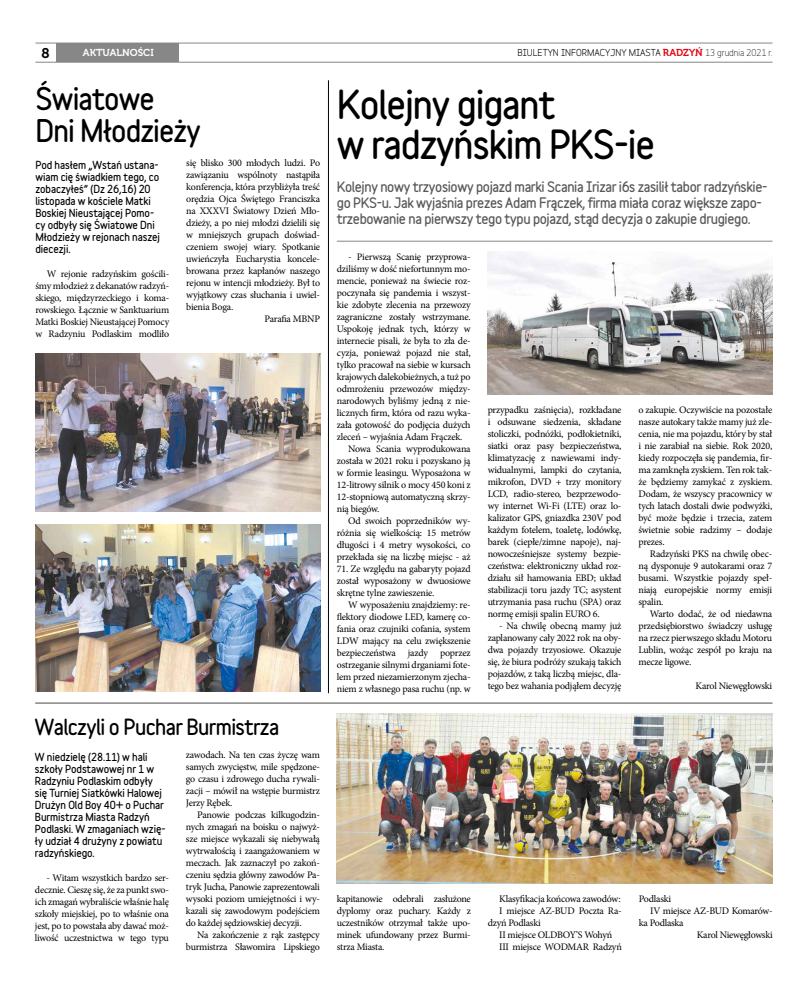
<style>
.page{position:relative;width:808px;height:993px;background:#fff}
.page>*{position:absolute;margin:0;border:0;box-sizing:border-box;transform-origin:0 0}
.t1{font:900 36px/40px "Variable";letter-spacing:-.03em;color:#000}
.t2{font:900 28px/32px "Variable";letter-spacing:-.03em;color:#000}
.t3{font:900 20px "Variable";letter-spacing:-.03em;color:#000}
.t4{font:14px "Museo 700";color:#000}
.t5{font:900 13px/16px "Variable";letter-spacing:-.03em;color:#575756}
.t6{font:10px/12px "Minion Pro";letter-spacing:-.02em;color:#000;text-align:justify}
.t7{font:900 10px/12px "Variable";letter-spacing:-.01em;color:#000}
.t8{font:10px "Museo 700";color:#fff}
.t9{font:700 9px "Variable";color:#000}
.s1{font-family:"Museo 700";font-weight:400;font-size:10px;color:#e30613}
.s2{font-weight:400}
</style>
<div class="page">
<div style="left:56px;top:43px;width:123px;height:19px;background:#878787"></div>
<hr style="left:35px;top:43px;width:737px;height:1px;background:#878787">
<hr style="left:35px;top:62px;width:737px;height:1px;background:#878787">
<hr style="left:35px;top:702px;width:737px;height:1px;background:#878787">
<hr style="left:328px;top:80px;width:1px;height:613px;background:#000">
<img style="left:35px;top:353px;width:285px;height:158px">
<img style="left:35px;top:524px;width:285px;height:167px">
<img style="left:488px;top:251px;width:284px;height:143px">
<hr style="left:337px;top:241px;width:435px;height:1px;background:#878787">
<img style="left:337px;top:713px;width:436px;height:170px">
<h3 class="t4" style="left:42px;top:45px;width:10px">8</h3>
<p class="t9" style="left:517px;top:45px;width:256px">BIULETYN INFORMACYJNY MIASTA <span class="s1">RADZYŃ</span> <span class="s2">13 grudnia 2021 r.</span></p>
<p class="t8" style="left:83px;top:47px;width:72px">AKTUALNOŚCI</p>
<h2 class="t2" style="left:35px;top:82px;width:167px">Światowe<br>Dni Młodzieży</h2>
<p class="t7" style="left:35px;top:158px;width:126px">Pod hasłem „Wstań ustana&shy;wiam cię świadkiem tego, co zobaczyłeś” (Dz 26,16) 20 listopada w kościele Matki<br>Boskiej Nieustającej Pomo&shy;cy odbyły się Światowe Dni<br>Młodzieży w rejonach naszej diecezji.</p>
<p class="t6" style="left:35px;top:267px;width:135px;text-indent:11px">W rejonie radzyńskim gościli&shy;śmy młodzież z dekanatów radzyń&shy;skiego, międzyrzeckiego i koma&shy;rowskiego. Łącznie w Sanktuarium Matki Boskiej Nieustającej Pomocy w Radzyniu Podlaskim modliło</p>
<p class="t6" style="left:186px;top:156px;width:135px">się blisko 300 młodych ludzi. Po</p>
<p class="t6" style="left:186px;top:168px;width:135px">zawiązaniu wspólnoty nastąpiła</p>
<p class="t6" style="left:186px;top:180px;width:135px">konferencja, która przybliżyła treść</p>
<p class="t6" style="left:186px;top:192px;width:135px">orędzia Ojca Świętego Franciszka</p>
<p class="t6" style="left:186px;top:204px;width:135px">na XXXVI Światowy Dzień Mło-</p>
<p class="t6" style="left:186px;top:216px;width:135px">dzieży, a po niej młodzi dzielili się</p>
<p class="t6" style="left:186px;top:228px;width:135px">w mniejszych grupach doświad-</p>
<p class="t6" style="left:186px;top:240px;width:135px">czeniem swojej wiary. Spotkanie</p>
<p class="t6" style="left:186px;top:252px;width:135px">uwieńczyła Eucharystia koncele-</p>
<p class="t6" style="left:186px;top:264px;width:135px">browana przez kapłanów naszego</p>
<p class="t6" style="left:186px;top:276px;width:135px">rejonu w intencji młodzieży. Był to</p>
<p class="t6" style="left:186px;top:288px;width:135px">wyjątkowy czas słuchania i uwiel-</p>
<p class="t6" style="left:186px;top:300px;width:49px">bienia Boga.</p>
<p class="t6" style="left:264px;top:312px;width:57px">Parafia MBNP</p>
<h3 class="t3" style="left:35px;top:711px;width:246px">Walczyli o Puchar Burmistrza</h3>
<p class="t7" style="left:35px;top:750px;width:132px">W niedzielę (28.11) w hali szkoły Podstawowej nr 1 w<br>Radzyniu Podlaskim odbyły się Turniej Siatkówki Halowej<br>Drużyn Old Boy 40+ o Puchar<br>Burmistrza Miasta Radzyń<br>Podlaski. W zmaganiach wzię&shy;ły udział 4 drużyny z powiatu radzyńskiego.</p>
<p class="t6" style="left:35px;top:871px;width:135px;text-indent:11px">- Witam wszystkich bardzo ser&shy;decznie. Cieszę się, że za punkt swo&shy;ich zmagań wybraliście właśnie halę szkoły miejskiej, po to właśnie ona jest, po to powstała aby dawać moż&shy;liwość uczestnictwa w tego typu</p>
<p class="t6" style="left:186px;top:748px;width:135px">zawodach. Na ten czas życzę wam samych zwycięstw, mile spędzone&shy;go czasu i zdrowego ducha rywali&shy;zacji – mówił na wstępie burmistrz Jerzy Rębek.</p>
<p class="t6" style="left:186px;top:808px;width:135px;text-indent:11px">Panowie podczas kilkugodzin&shy;nych zmagań na boisku o najwyż&shy;sze miejsce wykazali się niebywałą wytrwałością i zaangażowaniem w meczach. Jak zaznaczył po zakoń&shy;czeniu sędzia główny zawodów Pa&shy;tryk Jucha, Panowie zaprezentowali wysoki poziom umiejętności i wy&shy;kazali się zawodowym podejściem do każdej sędziowskiej decyzji.</p>
<p class="t6" style="left:186px;top:928px;width:135px;text-align:right">Na zakończenie z rąk zastępcy burmistrza Sławomira Lipskiego</p>
<h1 class="t1" style="left:337px;top:83px;width:320px">Kolejny gigant<br>w radzyńskim PKS-ie</h1>
<h3 class="t5" style="left:337px;top:179px;width:432px">Kolejny nowy trzyosiowy pojazd marki Scania Irizar i6s zasilił tabor radzyńskie&shy;go PKS-u. Jak wyjaśnia prezes Adam Frączek, firma miała coraz większe zapo&shy;trzebowanie na pierwszy tego typu pojazd, stąd decyzja o zakupie drugiego.</h3>
<p class="t6" style="left:348px;top:250px;width:124px">- Pierwszą Scanię przyprowa-</p>
<p class="t6" style="left:337px;top:262px;width:135px">dziliśmy w dość niefortunnym mo-</p>
<p class="t6" style="left:337px;top:274px;width:135px">mencie, ponieważ na świecie roz-</p>
<p class="t6" style="left:337px;top:286px;width:135px">poczynała się pandemia i wszyst-</p>
<p class="t6" style="left:337px;top:298px;width:135px">kie zdobyte zlecenia na przewozy</p>
<p class="t6" style="left:337px;top:310px;width:135px">zagraniczne zostały wstrzymane.</p>
<p class="t6" style="left:337px;top:322px;width:135px">Uspokoję jednak tych, którzy w</p>
<p class="t6" style="left:337px;top:334px;width:135px">internecie pisali, że była to zła de-</p>
<p class="t6" style="left:337px;top:346px;width:135px">cyzja, ponieważ pojazd nie stał,</p>
<p class="t6" style="left:337px;top:358px;width:135px">tylko pracował na siebie w kursach</p>
<p class="t6" style="left:337px;top:370px;width:135px">krajowych dalekobieżnych, a tuż po</p>
<p class="t6" style="left:337px;top:382px;width:135px">odmrożeniu przewozów między-</p>
<p class="t6" style="left:337px;top:394px;width:135px">narodowych byliśmy jedną z nie-</p>
<p class="t6" style="left:337px;top:406px;width:135px">licznych firm, która od razu wyka-</p>
<p class="t6" style="left:337px;top:418px;width:135px">zała gotowość do podjęcia dużych</p>
<p class="t6" style="left:337px;top:430px;width:127px">zleceń – wyjaśnia Adam Frączek.</p>
<p class="t6" style="left:348px;top:442px;width:124px">Nowa Scania wyprodukowana</p>
<p class="t6" style="left:337px;top:454px;width:135px">została w 2021 roku i pozyskano ją</p>
<p class="t6" style="left:337px;top:466px;width:135px">w formie leasingu. Wyposażona w</p>
<p class="t6" style="left:337px;top:478px;width:135px">12-litrowy silnik o mocy 450 koni z</p>
<p class="t6" style="left:337px;top:490px;width:135px">12-stopniową automatyczną skrzy-</p>
<p class="t6" style="left:337px;top:502px;width:44px">nią biegów.</p>
<p class="t6" style="left:348px;top:514px;width:124px">Od swoich poprzedników wy-</p>
<p class="t6" style="left:337px;top:526px;width:135px">różnia się wielkością: 15 metrów</p>
<p class="t6" style="left:337px;top:538px;width:135px">długości i 4 metry wysokości, co</p>
<p class="t6" style="left:337px;top:550px;width:135px">przekłada się na liczbę miejsc - aż</p>
<p class="t6" style="left:337px;top:562px;width:135px">71. Ze względu na gabaryty pojazd został wyposażony w dwuosiowe skrętne tylne zawieszenie.</p>
<p class="t6" style="left:337px;top:598px;width:135px;text-indent:11px">W wyposażeniu znajdziemy: re&shy;flektory diodowe LED, kamerę co&shy;fania oraz czujniki cofania, system LDW mający na celu zwiększenie bezpieczeństwa jazdy poprzez ostrzeganie silnymi drganiami fote&shy;lem przed niezamierzonym zjecha&shy;niem z własnego pasa ruchu (np. w</p>
<p class="t6" style="left:488px;top:404px;width:135px">przypadku zaśnięcia), rozkładane i odsuwane siedzenia, składane stoliczki, podnóżki, podłokietniki, siatki oraz pasy bezpieczeństwa, klimatyzację z nawiewami indy&shy;widualnymi, lampki do czytania, mikrofon, DVD + trzy monitory LCD, radio-stereo, bezprzewodo&shy;wy internet Wi-Fi (LTE) oraz lo&shy;kalizator GPS, gniazdka 230V pod każdym fotelem, toaletę, lodówkę, barek (ciepłe/zimne napoje), naj&shy;nowocześniejsze systemy bezpie&shy;czeństwa: elektroniczny układ roz&shy;działu sił hamowania EBD; układ stabilizacji toru jazdy TC; asystent utrzymania pasa ruchu (SPA) oraz normę emisji spalin EURO 6.</p>
<p class="t6" style="left:488px;top:620px;width:135px;text-indent:11px">- Na chwilę obecną mamy już zaplanowany cały 2022 rok na oby&shy;dwa pojazdy trzyosiowe. Okazuje się, że biura podróży szukają takich pojazdów, z taką liczbą miejsc, dla&shy;tego bez wahania podjąłem decyzję</p>
<p class="t6" style="left:638px;top:404px;width:135px">o zakupie. Oczywiście na pozostałe nasze autokary także mamy już zle&shy;cenia, nie ma pojazdu, który by stał i nie zarabiał na siebie. Rok 2020, kiedy rozpoczęła się pandemia, fir&shy;ma zamknęła zyskiem. Ten rok tak&shy;że będziemy zamykać z zyskiem.<br>Dodam, że wszyscy pracownicy w tych latach dostali dwie podwyżki, być może będzie i trzecia, zatem świetnie sobie radzimy – dodaje prezes.</p>
<p class="t6" style="left:638px;top:548px;width:135px;text-indent:11px">Radzyński PKS na chwilę obec&shy;ną dysponuje 9 autokarami oraz 7 busami. Wszystkie pojazdy speł&shy;niają europejskie normy emisji spalin.</p>
<p class="t6" style="left:638px;top:608px;width:135px;text-indent:11px">Warto dodać, że od niedawna przedsiębiorstwo świadczy usługę na rzecz pierwszego składu Motoru Lublin, wożąc zespół po kraju na mecze ligowe.</p>
<p class="t6" style="left:696px;top:680px;width:78px">Karol Niewęgłowski</p>
<p class="t6" style="left:337px;top:892px;width:135px">kapitanowie odebrali zasłużone dyplomy oraz puchary. Każdy z uczestników otrzymał także upo&shy;minek ufundowany przez Burmi&shy;strza Miasta.</p>
<p class="t6" style="left:499px;top:892px;width:123px">Klasyfikacja końcowa zawodów:</p>
<p class="t6" style="left:499px;top:904px;width:124px">I miejsce AZ-BUD Poczta Ra-</p>
<p class="t6" style="left:488px;top:916px;width:54px">dzyń Podlaski</p>
<p class="t6" style="left:499px;top:928px;width:115px">II miejsce OLDBOY’S Wohyń</p>
<p class="t6" style="left:499px;top:940px;width:124px">III miejsce WODMAR Radzyń</p>
<p class="t6" style="left:639px;top:892px;width:34px">Podlaski</p>
<p class="t6" style="left:650px;top:904px;width:124px">IV miejsce AZ-BUD Komarów-</p>
<p class="t6" style="left:639px;top:916px;width:46px">ka Podlaska</p>
<p class="t6" style="left:697px;top:928px;width:77px">Karol Niewęgłowski</p>
</div>
